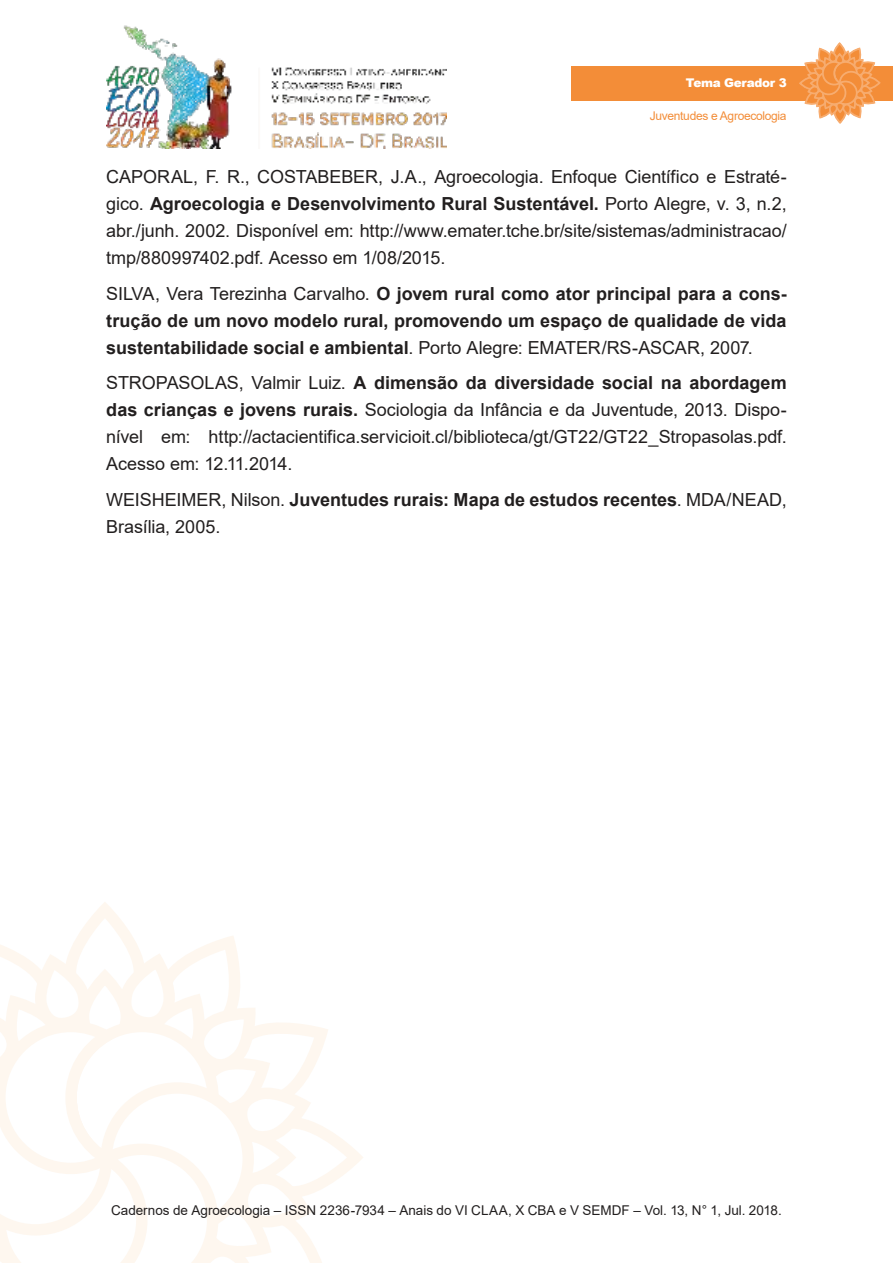
<style>
.page{position:relative;width:893px;height:1263px;background:#fff}
.page>*{position:absolute;margin:0;border:0;box-sizing:border-box;transform-origin:0 0}
.t1{font:18px/27px "Arial";letter-spacing:-.005em;color:#221f1f;text-align:justify}
.t2{font:700 18px/27px "Arial";color:#221f1f;text-align:justify}
.t3{font:13.5px "Arial";color:#221f1f}
.t4{font:12px "Arial";letter-spacing:-.025em;color:#f38d38}
.t5{font:900 12px "Arial";letter-spacing:-.025em;color:#fff}
.s1{font-weight:700}
.s2{font-weight:400}
</style>
<div class="page">
<img style="left:106px;top:25px;width:340px;height:124px">
<svg style="left:0;top:910px;width:363px;height:353px"></svg>
<div style="left:571px;top:66px;width:322px;height:34px;background:#f38d38"></div>
<svg style="left:798px;top:43px;width:83px;height:81px"></svg>
<p class="t5" style="left:686px;top:76px;width:102px">Tema Gerador 3</p>
<p class="t4" style="left:650px;top:112px;width:138px">Juventudes e Agroecologia</p>
<p class="t1" style="left:106px;top:165px;width:682px">CAPORAL, F. R., COSTABEBER, J.A., Agroecologia. Enfoque Científico e Estraté&shy;gico. <span class="s1">Agroecologia e Desenvolvimento Rural Sustentável.</span> Porto Alegre, v. 3, n.2, abr./junh. 2002. Disponível em: http://www.emater.tche.br/site/sistemas/administracao/ tmp/880997402.pdf. Acesso em 1/08/2015.</p>
<p class="t2" style="left:106px;top:282px;width:682px"><span class="s2">SILVA, Vera Terezinha Carvalho.</span> O jovem rural como ator principal para a cons&shy;trução de um novo modelo rural, promovendo um espaço de qualidade de vida sustentabilidade social e ambiental<span class="s2">. Porto Alegre: EMATER/RS-ASCAR, 2007.</span></p>
<p class="t1" style="left:106px;top:371px;width:682px">STROPASOLAS, Valmir Luiz. <span class="s1">A dimensão da diversidade social na abordagem das crianças e jovens rurais.</span> Sociologia da Infância e da Juventude, 2013. Dispo&shy;nível em: http://actacientifica.servicioit.cl/biblioteca/gt/GT22/GT22_Stropasolas.pdf.<br>Acesso em: 12.11.2014.</p>
<p class="t1" style="left:106px;top:488px;width:682px">WEISHEIMER, Nilson. <span class="s1">Juventudes rurais: Mapa de estudos recentes</span>. MDA/NEAD,<br>Brasília, 2005.</p>
<p class="t3" style="left:111px;top:1205px;width:672px">Cadernos de Agroecologia – ISSN 2236-7934 – Anais do VI CLAA, X CBA e V SEMDF – Vol. 13, N° 1, Jul. 2018.</p>
</div>
